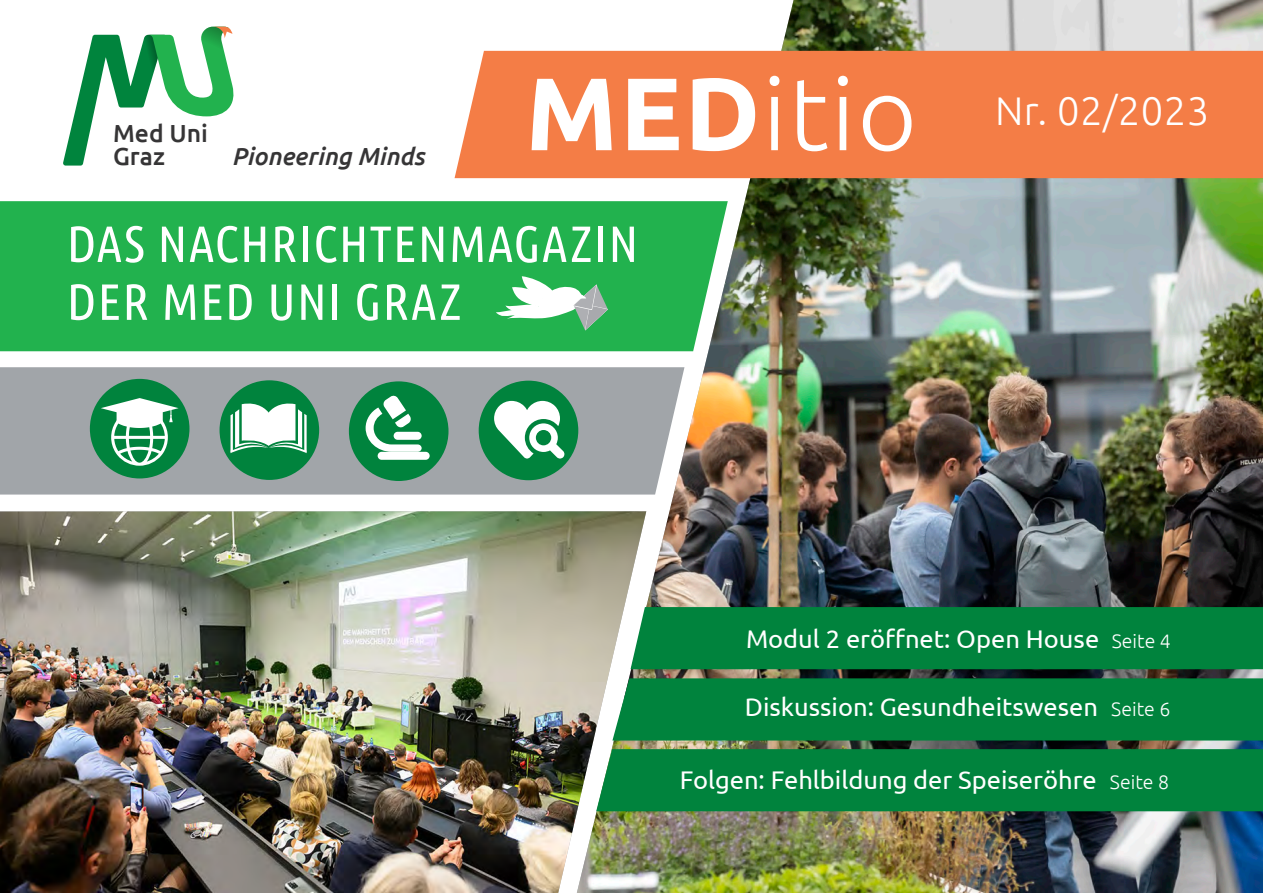
<style>
.page{position:relative;width:1263px;height:893px;background:#fff}
.page>*{position:absolute;margin:0;border:0;box-sizing:border-box;transform-origin:0 0}
.cover_H_2_weiß{font:300 103.05px "Ubuntu";color:#fff}
.cover_H_2_weiß_2-zeilig{font:51px/57.9px "Ubuntu Condensed";letter-spacing:.03em;color:#fff}
.cover_H_2_weiß-2{font:300 40.05px "Ubuntu";letter-spacing:.01em;color:#fff}
.cover_H_2_weiß_2-zeilig-2{font:25.5px "Ubuntu";color:#fff}
.t1{font:italic 500 24.75px "Ubuntu";color:#363536}
.t2{font:500 24.75px/23px "Ubuntu";color:#363536}
.s1{font-weight:700}
.s2{font-style:inherit}
.s3{font-weight:300;font-size:19.5px}
.s4{font-weight:300;font-size:19.5px;color:#00833d}
</style>
<div class="page">
<img style="left:577px;top:0;width:686px;height:893px">
<img style="left:0;top:511px;width:646px;height:382px">
<div style="left:0;top:367px;width:684px;height:128px;background:#a1a5a9"></div>
<div style="left:0;top:201px;width:728px;height:150px;background:#22b24e"></div>
<div style="left:455px;top:51px;width:808px;height:127px;background:#f47d46"></div>
<div style="left:612px;top:678px;width:651px;height:62px;background:#00833d"></div>
<div style="left:630px;top:607px;width:633px;height:62px;background:#00833d"></div>
<div style="left:596px;top:749px;width:667px;height:62px;background:#00833d"></div>
<div style="left:349px;top:381px;width:99px;height:100px;background:#00833d;border-radius:50%"></div>
<div style="left:220px;top:380px;width:99px;height:100px;background:#00833d;border-radius:50%"></div>
<div style="left:90px;top:379px;width:99px;height:99px;background:#00833d;border-radius:50%"></div>
<div style="left:479px;top:381px;width:99px;height:99px;background:#00833d;border-radius:50%"></div>
<svg style="left:230px;top:403px;width:77px;height:50px"></svg>
<svg style="left:494px;top:401px;width:71px;height:58px"></svg>
<svg style="left:101px;top:398px;width:78px;height:68px"></svg>
<svg style="left:366px;top:395px;width:56px;height:57px"></svg>
<div style="left:394px;top:432px;width:28px;height:8px;background:#fff;border-radius:4px"></div>
<div style="left:378px;top:452px;width:52px;height:8px;background:#fff;border-radius:4px"></div>
<svg style="left:63px;top:27px;width:171px;height:139px"></svg>
<svg style="left:496px;top:276px;width:112px;height:54px"></svg>
<p class="t2" style="left:113px;top:121px;width:96px">Med Uni<br>Graz</p>
<p class="t1" style="left:232px;top:141px;width:194px">Pioneering Minds</p>
<p class="cover_H_2_weiß" style="left:525px;top:51px;width:393px"><span class="s1">MED</span>itio</p>
<p class="cover_H_2_weiß_2-zeilig" style="left:67px;top:213px;width:573px">DAS NACHRICHTENMAGAZIN<br>DER MED UNI GRAZ</p>
<p class="cover_H_2_weiß-2" style="left:995px;top:86px;width:216px"><span class="s2">Nr.</span> 02/2023</p>
<p class="cover_H_2_weiß_2-zeilig-2" style="left:746px;top:623px;width:439px">Modul 2 eröffnet: Open House <span class="s3">Seite 4</span><span class="s4">3</span></p>
<p class="cover_H_2_weiß_2-zeilig-2" style="left:745px;top:691px;width:438px">Diskussion: Gesundheitswesen <span class="s3">Seite 6</span><span class="s4">8</span></p>
<p class="cover_H_2_weiß_2-zeilig-2" style="left:680px;top:764px;width:502px">Folgen: Fehlbildung der Speiseröhre <span class="s3">Seite 8</span><span class="s4">8</span></p>
</div>
